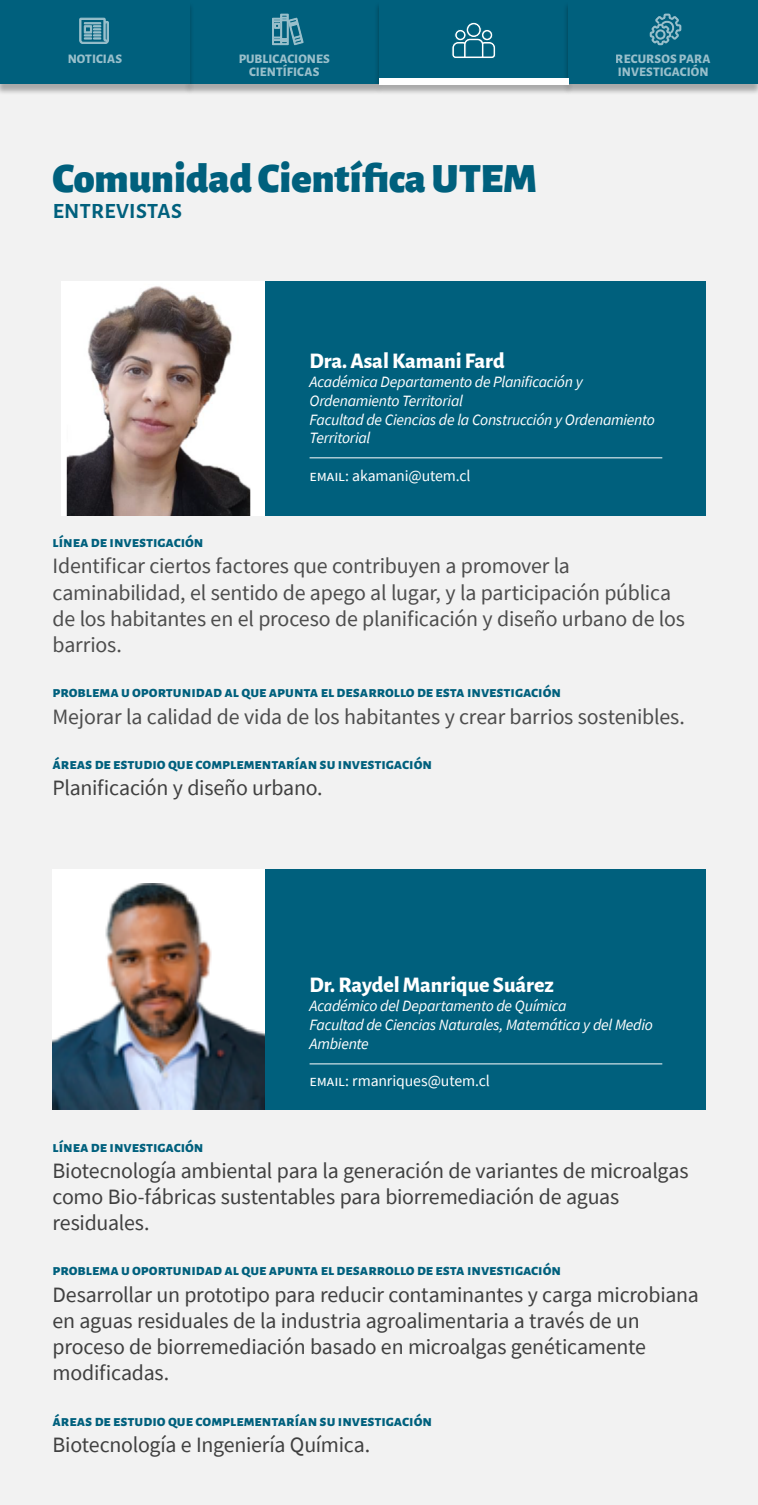
<style>
.page{position:relative;width:758px;height:1505px;background:#fff}
.page>*{position:absolute;margin:0;border:0;box-sizing:border-box;transform-origin:0 0}
.t1{font:900 42px "Alegreya Sans";color:#00607d}
.t2{font:21.88px/26.2px "Source Sans Pro";letter-spacing:-.01em;color:#404040}
.t3{font:21.88px/26.2px "Source Sans Pro";letter-spacing:-.01em;color:#4d4d4d}
.t4{font:800 21.88px "Alegreya Sans";letter-spacing:-.005em;color:#fff}
.t5{font:700 21.88px "Alegreya Sans";letter-spacing:.02em;color:#00607d}
.t6{font:800 15.75px "Alegreya Sans SC";color:#00607d}
.t7{font:italic 15.75px/18.9px "Source Sans Pro";letter-spacing:-.02em;color:#fff}
.t8{font:15.75px "Source Sans Pro";letter-spacing:-.01em;color:#fff}
.t9{font:800 13.12px/13.1px "Alegreya Sans SC";letter-spacing:.005em;color:#fff}
</style>
<div class="page">
<div style="left:0;top:23px;width:758px;height:1482px;background:#f2f2f2"></div>
<img style="left:61px;top:281px;width:203px;height:235px">
<div style="left:52px;top:869px;width:212px;height:241px;background:#fff"></div>
<img style="left:52px;top:884px;width:212px;height:226px">
<div style="left:184px;top:1px;width:200px;height:94px;background:#000;opacity:.3"></div>
<div style="left:189px;top:0;width:190px;height:84px;background:#00607d"></div>
<div style="left:374px;top:1px;width:199px;height:94px;background:#000;opacity:.3"></div>
<div style="left:379px;top:0;width:189px;height:84px;background:#00607d"></div>
<div style="left:563px;top:1px;width:195px;height:94px;background:#000;opacity:.3"></div>
<div style="left:568px;top:0;width:189px;height:84px;background:#00607d"></div>
<div style="left:0;top:1px;width:195px;height:94px;background:#000;opacity:.3"></div>
<div style="left:0;top:0;width:189px;height:84px;background:#00607d"></div>
<svg style="left:79px;top:18px;width:30px;height:26px"></svg>
<svg style="left:451px;top:22px;width:45px;height:37px"></svg>
<div style="left:379px;top:78px;width:189px;height:7px;background:#fff"></div>
<svg style="left:649px;top:13px;width:33px;height:33px"></svg>
<svg style="left:272px;top:14px;width:31px;height:31px"></svg>
<div style="left:264px;top:281px;width:441px;height:235px;background:#00607d"></div>
<div style="left:264px;top:869px;width:441px;height:241px;background:#00607d"></div>
<hr style="left:309px;top:458px;width:353px;height:1px;background:#fff">
<hr style="left:309px;top:1064px;width:353px;height:1px;background:#fff">
<p class="t9" style="left:67px;top:52px;width:56px">NOTICIAS</p>
<p class="t9" style="left:238px;top:51px;width:93px;text-align:center">PUBLICACIONES<br>CIENTÍFICAS</p>
<h1 class="t1" style="left:52px;top:145px;width:486px">Comunidad Científica UTEM</h1>
<p class="t5" style="left:53px;top:195px;width:131px">ENTREVISTAS</p>
<p class="t9" style="left:616px;top:51px;width:96px">RECURSOS PARA<br>INVESTIGACIÓN</p>
<p class="t4" style="left:309px;top:344px;width:197px">Dra. Asal Kamani Fard</p>
<p class="t7" style="left:309px;top:372px;width:347px">Académica Departamento de Planificación y Ordenamiento Territorial<br>Facultad de Ciencias de la Construcción y Ordenamiento Territorial</p>
<p class="t8" style="left:309px;top:466px;width:163px">email: akamani@utem.cl</p>
<p class="t6" style="left:52px;top:530px;width:153px">línea de investigación</p>
<p class="t3" style="left:52px;top:553px;width:634px">Identificar ciertos factores que contribuyen a promover la caminabilidad, el sentido de apego al lugar, y la participación pública de los habitantes en el proceso de planificación y diseño urbano de los barrios.</p>
<p class="t6" style="left:52px;top:680px;width:510px">problema u oportunidad al que apunta el desarrollo de esta investigación</p>
<p class="t3" style="left:52px;top:703px;width:634px">Mejorar la calidad de vida de los habitantes y crear barrios sostenibles.</p>
<p class="t6" style="left:52px;top:752px;width:381px">áreas de estudio que complementarían su investigación</p>
<p class="t2" style="left:52px;top:775px;width:272px">Planificación y diseño urbano.</p>
<p class="t4" style="left:309px;top:968px;width:246px">Dr. Raydel Manrique Suárez</p>
<p class="t7" style="left:309px;top:996px;width:345px">Académico del Departamento de Química<br>Facultad de Ciencias Naturales, Matemática y del Medio<br>Ambiente</p>
<p class="t8" style="left:309px;top:1071px;width:182px">email: rmanriques@utem.cl</p>
<p class="t6" style="left:52px;top:1135px;width:153px">línea de investigación</p>
<p class="t2" style="left:52px;top:1157px;width:637px">Biotecnología ambiental para la generación de variantes de microalgas como Bio-fábricas sustentables para biorremediación de aguas residuales.</p>
<p class="t6" style="left:52px;top:1258px;width:510px">problema u oportunidad al que apunta el desarrollo de esta investigación</p>
<p class="t2" style="left:52px;top:1281px;width:648px">Desarrollar un prototipo para reducir contaminantes y carga microbiana en aguas residuales de la industria agroalimentaria a través de un proceso de biorremediación basado en microalgas genéticamente modificadas.</p>
<p class="t6" style="left:52px;top:1409px;width:381px">áreas de estudio que complementarían su investigación</p>
<p class="t2" style="left:52px;top:1431px;width:319px">Biotecnología e Ingeniería Química.</p>
</div>
